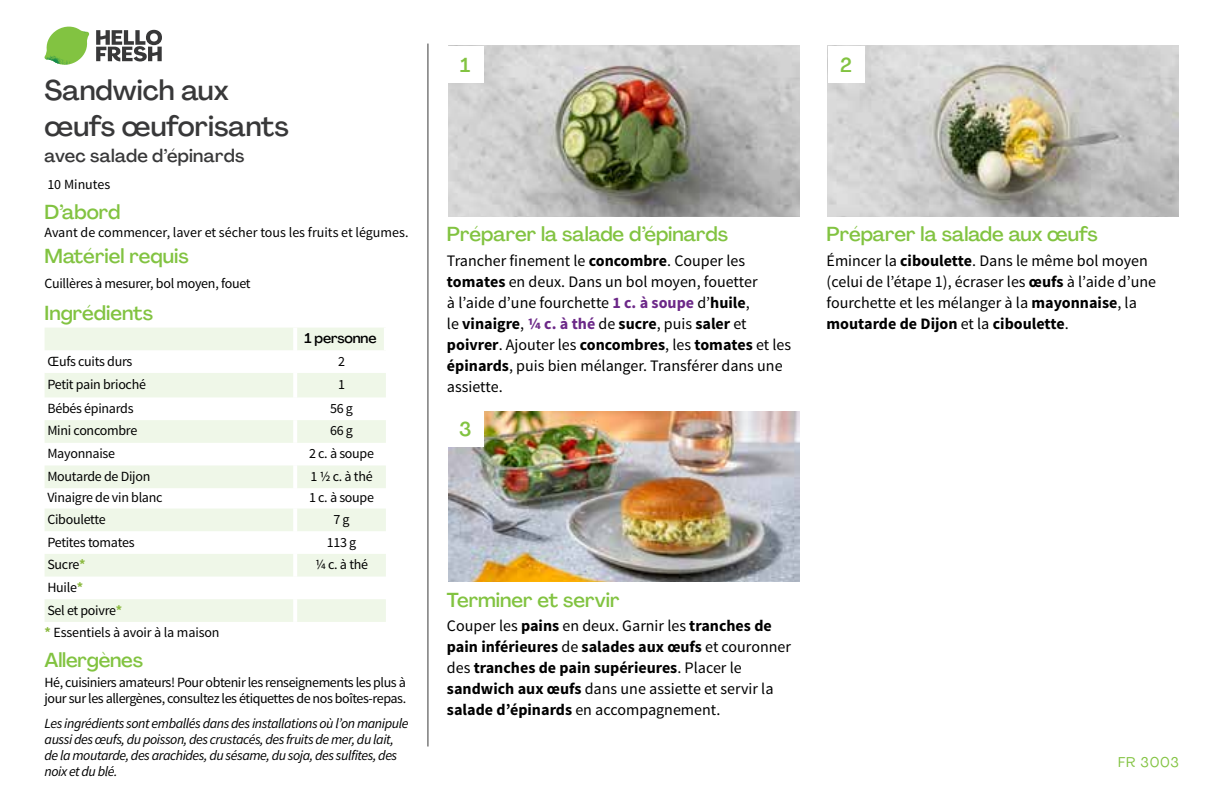
<style>
.page{position:relative;width:1224px;height:792px;background:#fff}
.page>*{position:absolute;margin:0;border:0;box-sizing:border-box;transform-origin:0 0}
.t1{font:500 28px/36px "Agrandir";color:#383839}
.t2{font:500 20px "Agrandir";color:#82c341}
.t3{font:500 18px "Agrandir";letter-spacing:.015em;color:#383839}
.t4{font:16px/21px "Source Sans Pro";color:#000}
.t5{font:700 16px/21px "Source Sans Pro";color:#000}
.t6{font:14px/22.2px "Source Sans Pro";letter-spacing:-.02em;color:#000}
.t7{font:italic 14px/16px "Source Sans Pro";letter-spacing:-.03em;color:#000}
.t8{font:14px "Source Sans Pro";color:#000}
.t9{font:500 14px "Agrandir";letter-spacing:-.01em;color:#000}
.t10{font:14px "Agrandir";letter-spacing:.05em;color:#82c341}
.s1{font-weight:700;color:#8cba42}
.s2{font-weight:700}
.s3{font-weight:700;color:#6c2888}
.s4{font-weight:400}
</style>
<div class="page">
<svg style="left:96px;top:29px;width:66px;height:33px"></svg>
<svg style="left:48px;top:27px;width:39px;height:25px"></svg>
<img style="left:69px;top:27px;width:20px;height:17px">
<img style="left:47px;top:41px;width:38px;height:7px">
<img style="left:44px;top:44px;width:40px;height:21px">
<img style="left:68px;top:48px;width:17px;height:17px">
<hr style="left:428px;top:44px;width:1px;height:703px;background:#383839">
<svg style="left:45px;top:328px;width:341px;height:294px;fill:#eff7e8"></svg>
<hr style="left:293px;top:328px;width:4px;height:22px;background:#fff">
<hr style="left:384px;top:328px;width:4px;height:22px;background:#fff">
<hr style="left:293px;top:350px;width:4px;height:23px;background:#fff">
<hr style="left:293px;top:373px;width:4px;height:24px;background:#fff">
<hr style="left:293px;top:397px;width:4px;height:23px;background:#fff">
<hr style="left:293px;top:420px;width:4px;height:23px;background:#fff">
<hr style="left:293px;top:443px;width:4px;height:23px;background:#fff">
<hr style="left:293px;top:466px;width:4px;height:22px;background:#fff">
<hr style="left:293px;top:488px;width:4px;height:21px;background:#fff">
<hr style="left:293px;top:509px;width:4px;height:22px;background:#fff">
<hr style="left:293px;top:531px;width:4px;height:23px;background:#fff">
<hr style="left:293px;top:554px;width:4px;height:23px;background:#fff">
<hr style="left:293px;top:577px;width:4px;height:22px;background:#fff">
<hr style="left:293px;top:599px;width:4px;height:23px;background:#fff">
<img style="left:448px;top:46px;width:351px;height:170px">
<img style="left:448px;top:411px;width:351px;height:171px">
<img style="left:828px;top:46px;width:351px;height:170px">
<div style="left:447px;top:46px;width:37px;height:36px;background:#fff"></div>
<div style="left:447px;top:411px;width:37px;height:36px;background:#fff"></div>
<div style="left:828px;top:46px;width:36px;height:36px;background:#fff"></div>
<h1 class="t1" style="left:45px;top:72px;width:246px">Sandwich aux œufs œuforisants</h1>
<p class="t3" style="left:45px;top:145px;width:201px">avec salade d’épinards</p>
<p class="t8" style="left:47px;top:175px;width:64px">10 Minutes</p>
<p class="t2" style="left:45px;top:200px;width:77px">D’abord</p>
<p class="t8" style="left:45px;top:224px;width:365px">Avant de commencer, laver et sécher tous les fruits et légumes.</p>
<p class="t2" style="left:45px;top:243px;width:146px">Matériel requis</p>
<p class="t6" style="left:45px;top:273px;width:207px">Cuillères à mesurer, bol moyen, fouet</p>
<p class="t2" style="left:45px;top:300px;width:110px">Ingrédients</p>
<p class="t9" style="left:305px;top:330px;width:74px">1 personne</p>
<p class="t6" style="left:47px;top:350px;width:87px">Œufs cuits durs</p>
<p class="t6" style="left:338px;top:350px;width:8px">2</p>
<p class="t6" style="left:47px;top:374px;width:100px">Petit pain brioché</p>
<p class="t6" style="left:338px;top:374px;width:8px">1</p>
<p class="t6" style="left:47px;top:397px;width:88px">Bébés épinards</p>
<p class="t6" style="left:330px;top:397px;width:24px">56 g</p>
<p class="t6" style="left:47px;top:420px;width:91px">Mini concombre</p>
<p class="t6" style="left:330px;top:420px;width:24px">66 g</p>
<p class="t6" style="left:47px;top:443px;width:69px">Mayonnaise</p>
<p class="t6" style="left:309px;top:443px;width:67px">2 c. à soupe</p>
<p class="t6" style="left:47px;top:465px;width:104px">Moutarde de Dijon</p>
<p class="t6" style="left:310px;top:465px;width:64px">1 1/2 c. à thé</p>
<p class="t6" style="left:47px;top:487px;width:117px">Vinaigre de vin blanc</p>
<p class="t6" style="left:309px;top:487px;width:67px">1 c. à soupe</p>
<p class="t6" style="left:47px;top:508px;width:60px">Ciboulette</p>
<p class="t6" style="left:333px;top:508px;width:18px">7 g</p>
<p class="t6" style="left:47px;top:531px;width:89px">Petites tomates</p>
<p class="t6" style="left:327px;top:531px;width:31px">113 g</p>
<p class="t6" style="left:47px;top:554px;width:40px">Sucre<span class="s1">*</span></p>
<p class="t6" style="left:315px;top:554px;width:55px">1/4 c. à thé</p>
<p class="t6" style="left:45px;top:576px;width:176px">Huile<span class="s1">*<br></span>Sel et poivre<span class="s1">*<br>*</span> Essentiels à avoir à la maison</p>
<p class="t2" style="left:45px;top:647px;width:100px">Allergènes</p>
<p class="t6" style="left:45px;top:675px;width:363px;line-height:16px">Hé, cuisiniers amateurs! Pour obtenir les renseignements les plus à jour sur les allergènes, consultez les étiquettes de nos boîtes-repas.</p>
<p class="t7" style="left:45px;top:716px;width:366px">Les ingrédients sont emballés dans des installations où l’on manipule aussi des œufs, du poisson, des crustacés, des fruits de mer, du lait, de la moutarde, des arachides, du sésame, du soja, des sulfites, des noix et du blé.</p>
<p class="t2" style="left:460px;top:52px;width:12px">1</p>
<p class="t2" style="left:840px;top:52px;width:13px">2</p>
<p class="t2" style="left:447px;top:222px;width:283px">Préparer la salade d’épinards</p>
<p class="t4" style="left:447px;top:250px;width:346px">Trancher finement le <span class="s2">concombre</span>. Couper les <span class="s2">tomates</span> en deux. Dans un bol moyen, fouetter<br>à l’aide d’une fourchette <span class="s3">1 c. à soupe</span> d’<span class="s2">huile</span>,<br>le <span class="s2">vinaigre</span>, <span class="s3">1/4 c. à thé</span> de <span class="s2">sucre</span>, puis <span class="s2">saler</span> et <span class="s2">poivrer</span>. Ajouter les <span class="s2">concombres</span>, les <span class="s2">tomates</span> et les <span class="s2">épinards</span>, puis bien mélanger. Transférer dans une assiette.</p>
<p class="t2" style="left:459px;top:417px;width:14px">3</p>
<p class="t2" style="left:827px;top:222px;width:273px">Préparer la salade aux œufs</p>
<p class="t4" style="left:827px;top:250px;width:331px">Émincer la <span class="s2">ciboulette</span>. Dans le même bol moyen (celui de l’étape 1), écraser les <span class="s2">œufs</span> à l’aide d’une fourchette et les mélanger à la <span class="s2">mayonnaise</span>, la <span class="s2">moutarde de Dijon</span> et la <span class="s2">ciboulette</span>.</p>
<p class="t2" style="left:447px;top:587px;width:174px">Terminer et servir</p>
<p class="t5" style="left:447px;top:616px;width:346px"><span class="s4">Couper les</span> pains <span class="s4">en deux. Garnir les</span> tranches de pain inférieures <span class="s4">de</span> salades aux œufs <span class="s4">et couronner des</span> tranches de pain supérieures<span class="s4">. Placer le </span>sandwich aux œufs <span class="s4">dans une assiette et servir la </span>salade d’épinards <span class="s4">en accompagnement.</span></p>
<p class="t10" style="left:1118px;top:753px;width:62px">FR 3003</p>
</div>
